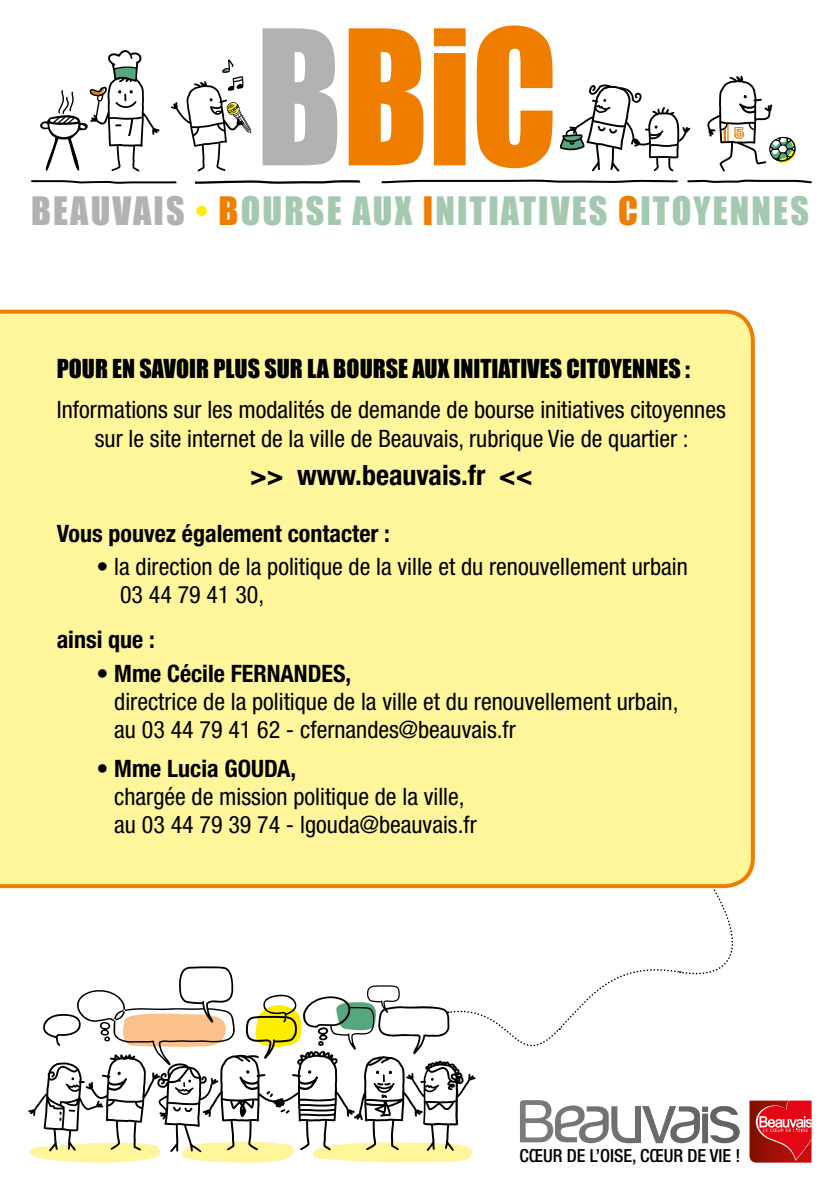
<style>
.page{position:relative;width:840px;height:1191px;background:#fff}
.page>*{position:absolute;margin:0;border:0;box-sizing:border-box;transform-origin:0 0}
.t1{font:173.2px "Impact";color:#ef7d00;scale:.9 1}
.t2{font:36px "Impact";letter-spacing:.06em;color:#a5c9b0}
.t3{font:700 condensed 28px "Helvetica Neue";color:#000}
.t4{font:condensed 24px/28px "Helvetica Neue";color:#000}
.t5{font:24px "Impact";color:#000}
.t6{font:700 condensed 24px "Helvetica Neue";color:#000}
.t7{font:500 condensed 18px "Helvetica Neue";color:#000}
.s1{color:#b3b2b2}
.s2{color:#ffed00}
.s3{color:#ef7d00}
.s4{font-weight:700}
</style>
<div class="page">
<svg style="left:447px;top:888px;width:286px;height:159px"></svg>
<svg style="left:749px;top:1100px;width:62px;height:62px;background:#c82a2c"></svg>
<svg style="left:520px;top:1100px;width:219px;height:43px"></svg>
<div style="left:635px;top:1106px;width:5px;height:37px;background:#6d6d6d"></div>
<svg style="left:29px;top:1152px;width:132px;height:10px"></svg>
<svg style="left:313px;top:1152px;width:160px;height:10px;background:#fff6a5"></svg>
<svg style="left:181px;top:1152px;width:113px;height:10px"></svg>
<svg style="left:28px;top:966px;width:447px;height:186px"></svg>
<div style="left:0;top:310px;width:754px;height:578px;background:#fff69b"></div>
<svg style="left:171px;top:59px;width:80px;height:113px"></svg>
<svg style="left:560px;top:84px;width:129px;height:87px"></svg>
<svg style="left:707px;top:76px;width:88px;height:96px"></svg>
<svg style="left:40px;top:50px;width:119px;height:122px"></svg>
<svg style="left:195px;top:180px;width:165px;height:4px"></svg>
<svg style="left:31px;top:180px;width:146px;height:4px"></svg>
<svg style="left:687px;top:180px;width:124px;height:3px"></svg>
<svg style="left:381px;top:180px;width:298px;height:3px"></svg>
<h1 class="t1" style="left:256px;top:-37px;width:336px"><span class="s1">B</span>BiC</h1>
<h2 class="t2" style="left:31px;top:183px;width:779px"><span class="s1">BEAUVAIS</span> <span class="s2">•</span> <span class="s3">B</span>OURSE AUX <span class="s3">I</span>NITIATIVES <span class="s3">C</span>ITOYENNES</h2>
<p class="t5" style="left:57px;top:350px;width:634px">POUR EN SAVOIR PLUS SUR LA BOURSE AUX INITIATIVES CITOYENNES :</p>
<p class="t4" style="left:57px;top:395px;width:670px;line-height:28.8px;text-align:center">Informations sur les modalités de demande de bourse initiatives citoyennes sur le site internet de la ville de Beauvais, rubrique Vie de quartier :</p>
<p class="t3" style="left:250px;top:458px;width:284px">&gt;&gt; www.beauvais.fr &lt;&lt;</p>
<p class="t6" style="left:57px;top:518px;width:334px">Vous pouvez également contacter :</p>
<p class="t4" style="left:120px;top:552px;width:569px;text-indent:-24px">• la direction de la politique de la ville et du renouvellement urbain<br>03 44 79 41 30,</p>
<p class="t6" style="left:57px;top:625px;width:100px">ainsi que :</p>
<p class="t4" style="left:114px;top:659px;width:565px;text-indent:-18px">• <span class="s4">Mme Cécile FERNANDES,<br></span>directrice de la politique de la ville et du renouvellement urbain, au 03 44 79 41 62 - cfernandes@beauvais.fr</p>
<p class="t4" style="left:114px;top:755px;width:364px;text-indent:-18px">• <span class="s4">Mme Lucia GOUDA,<br></span>chargée de mission politique de la ville, au 03 44 79 39 74 - lgouda@beauvais.fr</p>
<p class="t7" style="left:519px;top:1145px;width:222px">CŒUR DE L’OISE, CŒUR DE VIE !</p>
</div>
